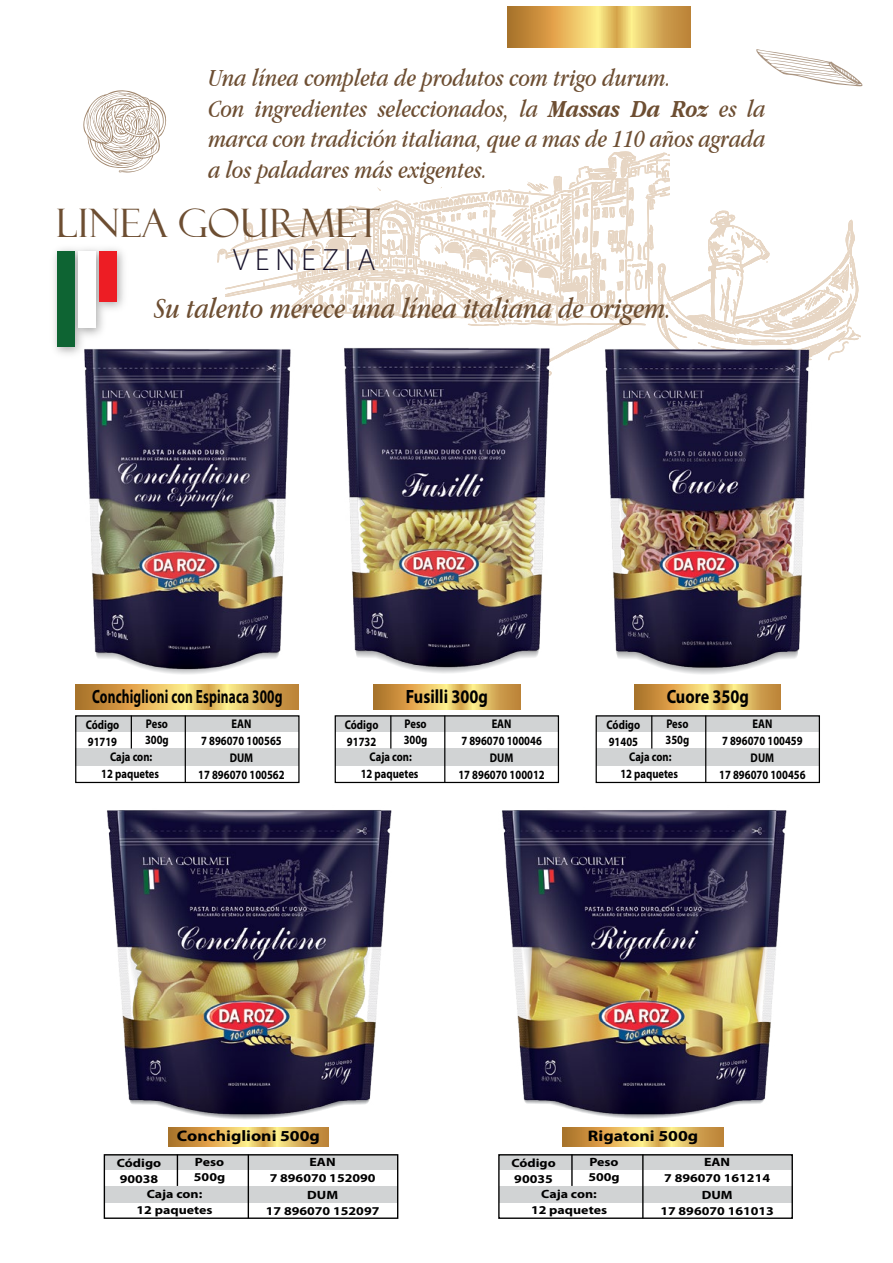
<style>
.page{position:relative;width:893px;height:1263px;background:#fff}
.page>*{position:absolute;margin:0;border:0;box-sizing:border-box;transform-origin:0 0}
.t1{font:39.3px "Felix Titling";color:#6d4e32}
.t2{font:300 30.9px "Myriad Pro";letter-spacing:.2em;color:#16112a}
.t3{font:italic condensed 30px "Garamond IT Cby BT";color:#6d4e32}
.t4{font:italic condensed 25.5px/30.6px "Garamond IT Cby BT";color:#6d4e32}
.t5{font:700 19.35px "Myriad Pro";letter-spacing:.01em;color:#000;scale:.69 1}
.t6{font:700 19.35px "Myriad Pro";letter-spacing:.01em;color:#000;scale:.84 1}
.t7{font:700 15.3px "Myriad Pro";color:#000;scale:1.16 1}
.t8{font:700 12.6px/17px "Myriad Pro";color:#000;text-align:center;scale:.84 1}
.t9{font:700 12px/16.2px "Myriad Pro";color:#000;text-align:center;scale:1.16 1}
.s1{font-weight:700}
</style>
<div class="page">
<svg style="left:217px;top:152px;width:644px;height:184px"></svg>
<div style="left:104px;top:1155px;width:294px;height:15px;background:#d1d3d4"></div>
<div style="left:104px;top:1186px;width:294px;height:16px;background:#d1d3d4"></div>
<hr style="left:177px;top:1154px;width:1px;height:32px;background:#000">
<hr style="left:248px;top:1154px;width:1px;height:64px;background:#000">
<div style="left:104px;top:1154px;width:294px;height:65px;border:1px solid #000"></div>
<svg style="left:168px;top:1133px;width:161px;height:14px;background:#daaf58"></svg>
<img style="left:107px;top:810px;width:285px;height:323px">
<div style="left:499px;top:1155px;width:293px;height:15px;background:#d1d3d4"></div>
<div style="left:499px;top:1186px;width:293px;height:16px;background:#d1d3d4"></div>
<hr style="left:571px;top:1154px;width:2px;height:32px;background:#000">
<hr style="left:642px;top:1154px;width:2px;height:64px;background:#000">
<div style="left:498px;top:1154px;width:295px;height:65px;border:1px solid #000"></div>
<svg style="left:563px;top:1133px;width:160px;height:14px;background:#dbaf59"></svg>
<img style="left:502px;top:810px;width:285px;height:323px">
<div style="left:596px;top:716px;width:223px;height:16px;background:#d1d3d4"></div>
<div style="left:596px;top:748px;width:223px;height:18px;background:#d1d3d4"></div>
<hr style="left:651px;top:715px;width:1px;height:33px;background:#000">
<hr style="left:705px;top:715px;width:1px;height:67px;background:#000">
<div style="left:596px;top:715px;width:224px;height:68px;border:1px solid #000"></div>
<svg style="left:635px;top:687px;width:146px;height:23px;background:#dbb059"></svg>
<img style="left:573px;top:336px;width:288px;height:351px">
<div style="left:335px;top:716px;width:223px;height:16px;background:#d1d3d4"></div>
<div style="left:335px;top:748px;width:223px;height:18px;background:#d1d3d4"></div>
<hr style="left:390px;top:715px;width:1px;height:33px;background:#000">
<hr style="left:444px;top:715px;width:1px;height:67px;background:#000">
<div style="left:335px;top:715px;width:224px;height:68px;border:1px solid #000"></div>
<svg style="left:374px;top:689px;width:146px;height:21px;background:#dbb059"></svg>
<img style="left:344px;top:346px;width:229px;height:343px">
<div style="left:76px;top:716px;width:223px;height:16px;background:#d1d3d4"></div>
<div style="left:76px;top:748px;width:223px;height:18px;background:#d1d3d4"></div>
<hr style="left:131px;top:715px;width:1px;height:33px;background:#000">
<hr style="left:185px;top:715px;width:1px;height:67px;background:#000">
<div style="left:75px;top:715px;width:225px;height:68px;border:1px solid #000"></div>
<svg style="left:76px;top:690px;width:223px;height:20px;background:#dbaf59"></svg>
<img style="left:75px;top:349px;width:224px;height:341px">
<img style="left:54px;top:248px;width:78px;height:114px">
<div style="left:57px;top:251px;width:18px;height:96px;background:#0e6433"></div>
<div style="left:78px;top:251px;width:17px;height:77px;background:#fff"></div>
<div style="left:99px;top:251px;width:17px;height:51px;background:#ed1d24"></div>
<svg style="left:756px;top:49px;width:107px;height:37px"></svg>
<svg style="left:83px;top:90px;width:84px;height:83px"></svg>
<svg style="left:508px;top:6px;width:182px;height:42px;background:#dbaf59"></svg>
<h3 class="t4" style="left:208px;top:62px;width:559px">Una línea completa de produtos com trigo durum.<br>Con ingredientes seleccionados, la <span class="s1">Massas Da Roz</span> es la marca con tradición italiana, que a mas de 110 años agrada a los paladares más exigentes.</h3>
<h1 class="t1" style="left:57px;top:200px;width:325px">LINEA GOURMET</h1>
<h2 class="t2" style="left:233px;top:243px;width:144px">VENEZIA</h2>
<h3 class="t3" style="left:154px;top:291px;width:519px">Su talento merece una línea italiana de origem.</h3>
<h3 class="t5" style="left:92px;top:686px;width:277px">Conchiglioni con Espinaca 300g</h3>
<h3 class="t6" style="left:406px;top:686px;width:99px">Fusilli 300g</h3>
<h3 class="t6" style="left:667px;top:686px;width:99px">Cuore 350g</h3>
<p class="t8" style="left:86px;top:716px;width:42px;text-align:left">Código<br>91719</p>
<p class="t8" style="left:145px;top:716px;width:30px;line-height:15.8px;text-align:left">Peso<br>300g</p>
<p class="t8" style="left:201px;top:715px;width:97px">EAN<br>7 896070 100565</p>
<p class="t8" style="left:345px;top:716px;width:42px;text-align:left">Código<br>91732</p>
<p class="t8" style="left:404px;top:716px;width:30px;line-height:15.8px;text-align:left">Peso<br>300g</p>
<p class="t8" style="left:461px;top:715px;width:97px">EAN<br>7 896070 100046</p>
<p class="t8" style="left:607px;top:716px;width:42px;text-align:left">Código<br>91405</p>
<p class="t8" style="left:665px;top:716px;width:30px;line-height:15.8px;text-align:left">Peso<br>350g</p>
<p class="t8" style="left:722px;top:715px;width:97px">EAN<br>7 896070 100459</p>
<p class="t8" style="left:101px;top:749px;width:70px">Caja con:<br>12 paquetes</p>
<p class="t8" style="left:198px;top:749px;width:104px">DUM<br>17 896070 100562</p>
<p class="t8" style="left:361px;top:749px;width:70px">Caja con:<br>12 paquetes</p>
<p class="t8" style="left:458px;top:749px;width:104px">DUM<br>17 896070 100012</p>
<p class="t8" style="left:620px;top:749px;width:70px">Caja con:<br>12 paquetes</p>
<p class="t8" style="left:719px;top:749px;width:104px">DUM<br>17 896070 100456</p>
<p class="t7" style="left:177px;top:1127px;width:125px">Conchiglioni 500g</p>
<p class="t7" style="left:588px;top:1127px;width:97px">Rigatoni 500g</p>
<p class="t9" style="left:117px;top:1155px;width:40px;text-align:left">Código<br>90038</p>
<p class="t9" style="left:194px;top:1155px;width:28px;line-height:15px;text-align:left">Peso<br>500g</p>
<p class="t9" style="left:270px;top:1154px;width:93px">EAN<br>7 896070 152090</p>
<p class="t9" style="left:137px;top:1186px;width:67px">Caja con:<br>12 paquetes</p>
<p class="t9" style="left:266px;top:1187px;width:99px">DUM<br>17 896070 152097</p>
<p class="t9" style="left:511px;top:1155px;width:40px;text-align:left">Código<br>90035</p>
<p class="t9" style="left:588px;top:1155px;width:28px;line-height:15px;text-align:left">Peso<br>500g</p>
<p class="t9" style="left:664px;top:1154px;width:93px">EAN<br>7 896070 161214</p>
<p class="t9" style="left:531px;top:1186px;width:67px">Caja con:<br>12 paquetes</p>
<p class="t9" style="left:660px;top:1187px;width:99px">DUM<br>17 896070 161013</p>
</div>
